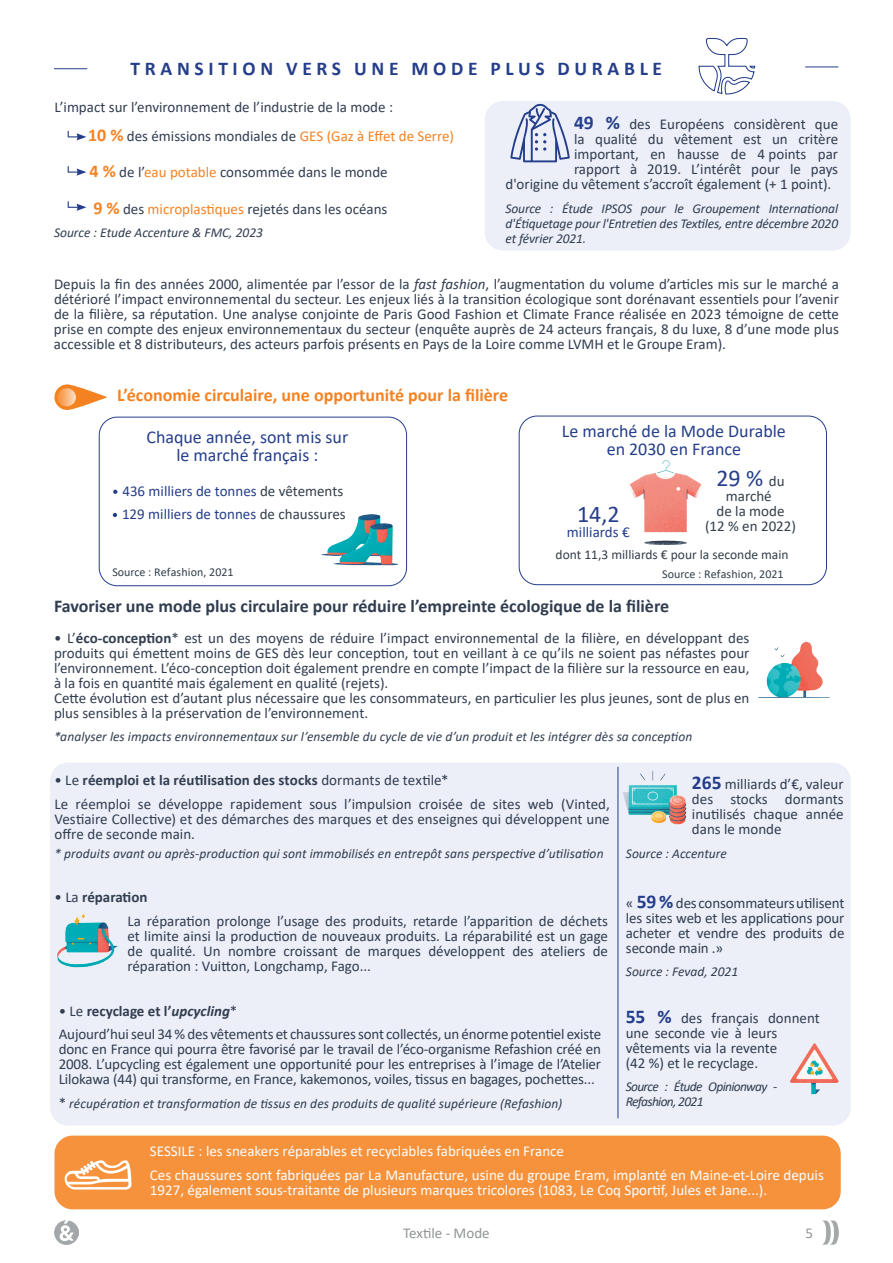
<style>
.page{position:relative;width:893px;height:1263px;background:#fff}
.page>*{position:absolute;margin:0;border:0;box-sizing:border-box;transform-origin:0 0}
.t1{font:24px "Calibri";color:#253e8b}
.t2{font:700 19.5px "Calibri";letter-spacing:.24em;color:#253e8b}
.t3{font:18px/18px "Calibri";color:#253e8b;text-align:center}
.t4{font:700 18px "Calibri";color:#313d50}
.t5{font:700 18px "Calibri";color:#f58222}
.t6{font:15px/15px "Calibri";color:#313d50}
.t7{font:15px/23.5px "Calibri";color:#fff}
.t8{font:15px "Calibri";color:#253e8b}
.t9{font:15px/15px "Calibri";color:#333f4b;text-align:center}
.t10{font:15px "Calibri";color:#939696}
.t11{font:italic 13.5px/15px "Calibri";color:#313d50;text-align:justify}
.t12{font:italic 13.5px/15px "Calibri";letter-spacing:-.05em;color:#313d50}
.t13{font:13.5px "Calibri";color:#333f4b}
.t14{font:12px "Calibri";letter-spacing:.005em;color:#323f4b}
.s1{font-weight:700;font-size:18px;color:#f58323}
.s2{color:#f58323}
.s3{font-weight:700;font-size:19.5px;color:#253e8b}
.s4{font-style:italic}
.s5{color:#333f4b}
.s6{font-size:15px;color:#333f4b}
.s7{font-weight:700}
.s8{font-weight:700;font-style:italic}
.s9{font-style:normal;font-size:15px}
</style>
<div class="page">
<img style="left:822px;top:1220px;width:17px;height:25px">
<img style="left:54px;top:1220px;width:24px;height:25px">
<hr style="left:54px;top:68px;width:33px;height:1px;background:#253e8b">
<hr style="left:805px;top:67px;width:33px;height:1px;background:#253e8b">
<svg style="left:698px;top:37px;width:58px;height:58px"></svg>
<div style="left:50px;top:762px;width:801px;height:363px;background:#eceff8;border-radius:18px"></div>
<div style="left:485px;top:101px;width:366px;height:150px;background:#eceff8;border-radius:18px"></div>
<div style="left:54px;top:1135px;width:787px;height:74px;background:#f6923c;border-radius:18px"></div>
<svg style="left:65px;top:1160px;width:67px;height:29px"></svg>
<svg style="left:54px;top:384px;width:53px;height:26px"></svg>
<svg style="left:57px;top:388px;width:19px;height:18px"></svg>
<svg style="left:510px;top:103px;width:60px;height:59px"></svg>
<svg style="left:68px;top:131px;width:18px;height:10px"></svg>
<svg style="left:68px;top:166px;width:18px;height:10px"></svg>
<svg style="left:68px;top:201px;width:18px;height:10px"></svg>
<img style="left:623px;top:771px;width:64px;height:54px">
<img style="left:790px;top:1043px;width:49px;height:52px">
<img style="left:758px;top:642px;width:72px;height:56px">
<img style="left:57px;top:913px;width:61px;height:55px">
<div style="left:519px;top:416px;width:308px;height:169px;border:1px solid #253e8b;border-radius:18px"></div>
<img style="left:628px;top:460px;width:74px;height:85px">
<div style="left:99px;top:417px;width:308px;height:169px;border:1px solid #253e8b;border-radius:18px"></div>
<svg style="left:113px;top:490px;width:4px;height:4px"></svg>
<svg style="left:113px;top:513px;width:4px;height:4px"></svg>
<img style="left:321px;top:514px;width:83px;height:70px">
<hr style="left:618px;top:767px;width:1px;height:351px;background:#253e8b">
<h2 class="t2" style="left:131px;top:55px;width:533px">TRANSITION VERS UNE MODE PLUS DURABLE</h2>
<p class="t6" style="left:88px;top:92px;width:368px;line-height:28.7px;text-indent:-33px">L’impact sur l’environnement de l’industrie de la mode :<br><span class="s1">10 %</span> des émissions mondiales de <span class="s2">GES (Gaz à Effet de Serre)</span></p>
<p class="t6" style="left:90px;top:164px;width:300px"><span class="s1">4 %</span> de l’<span class="s2">eau potable</span> consommée dans le monde</p>
<p class="t6" style="left:93px;top:201px;width:296px"><span class="s1">9 %</span> des <span class="s2">microplastiques</span> rejetés dans les océans</p>
<p class="t11" style="left:54px;top:225px;width:211px">Source : Etude Accenture &amp; FMC, 2023</p>
<p class="t6" style="left:574px;top:116px;width:266px"><span class="s3">49 %</span> des Européens considèrent que</p>
<p class="t6" style="left:574px;top:131px;width:266px">la qualité du vêtement est un critère</p>
<p class="t6" style="left:574px;top:146px;width:266px">important, en hausse de 4 points par</p>
<p class="t6" style="left:574px;top:161px;width:266px">rapport à 2019. L’intérêt pour le pays</p>
<p class="t6" style="left:505px;top:176px;width:327px">d'origine du vêtement s’accroît également (+ 1 point).</p>
<p class="t11" style="left:505px;top:200px;width:334px">Source : Étude IPSOS pour le Groupement International d'Étiquetage pour l'Entretien des Textiles, entre décembre 2020 et février 2021.</p>
<p class="t6" style="left:54px;top:276px;width:786px;text-align:justify">Depuis la fin des années 2000, alimentée par l’essor de la <span class="s4">fast fashion</span>, l’augmentation du volume d’articles mis sur le marché a détérioré l’impact environnemental du secteur. Les enjeux liés à la transition écologique sont dorénavant essentiels pour l’avenir de la filière, sa réputation. Une analyse conjointe de Paris Good Fashion et Climate France réalisée en 2023 témoigne de cette prise en compte des enjeux environnementaux du secteur (enquête auprès de 24 acteurs français, 8 du luxe, 8 d’une mode plus accessible et 8 distributeurs, des acteurs parfois présents en Pays de la Loire comme LVMH et le Groupe Eram).</p>
<p class="t5" style="left:117px;top:382px;width:393px">L’économie circulaire, une opportunité pour la filière</p>
<p class="t3" style="left:146px;top:427px;width:203px">Chaque année, sont mis sur le marché français :</p>
<p class="t8" style="left:122px;top:481px;width:222px">436 milliers de tonnes <span class="s5">de vêtements</span></p>
<p class="t8" style="left:122px;top:504px;width:225px">129 milliers de tonnes <span class="s5">de chaussures</span></p>
<p class="t14" style="left:112px;top:564px;width:123px"><span class="s5">Source :</span> Refashion, 2021</p>
<p class="t3" style="left:562px;top:421px;width:225px">Le marché de la Mode Durable en 2030 en France</p>
<h1 class="t1" style="left:577px;top:497px;width:44px">14,2</h1>
<p class="t8" style="left:567px;top:521px;width:64px">milliards €</p>
<h1 class="t1" style="left:716px;top:462px;width:70px">29 % <span class="s6">du</span></h1>
<p class="t9" style="left:705px;top:488px;width:92px">marché<br>de la mode (12 % en 2022)</p>
<p class="t13" style="left:556px;top:546px;width:234px">dont 11,3 milliards € pour la seconde main</p>
<p class="t14" style="left:662px;top:566px;width:123px"><span class="s5">Source :</span> Refashion, 2021</p>
<p class="t4" style="left:54px;top:593px;width:617px">Favoriser une mode plus circulaire pour réduire l’empreinte écologique de la filière</p>
<p class="t6" style="left:54px;top:630px;width:697px">• L’<span class="s7">éco-conception</span>* est un des moyens de réduire l’impact environnemental de la filière, en développant des produits qui émettent moins de GES dès leur conception, tout en veillant à ce qu’ils ne soient pas néfastes pour l’environnement. L’éco-conception doit également prendre en compte l’impact de la filière sur la ressource en eau, à la fois en quantité mais également en qualité (rejets).<br>Cette évolution est d’autant plus nécessaire que les consommateurs, en particulier les plus jeunes, sont de plus en plus sensibles à la préservation de l’environnement.</p>
<p class="t11" style="left:54px;top:729px;width:640px">*analyser les impacts environnementaux sur l’ensemble du cycle de vie d’un produit et les intégrer dès sa conception</p>
<p class="t6" style="left:54px;top:768px;width:557px;line-height:23.5px">• Le <span class="s7">réemploi et la réutilisation des stocks</span> dormants de textile*<br>Le réemploi se développe rapidement sous l’impulsion croisée de sites web (Vinted,</p>
<p class="t6" style="left:54px;top:811px;width:557px">Vestiaire Collective) et des démarches des marques et des enseignes qui développent une offre de seconde main.</p>
<p class="t11" style="left:54px;top:845px;width:551px">* produits avant ou après-production qui sont immobilisés en entrepôt sans perspective d’utilisation</p>
<p class="t6" style="left:127px;top:885px;width:482px;line-height:23.5px;text-indent:-73px">• La <span class="s7">réparation<br></span>La réparation prolonge l’usage des produits, retarde l’apparition de déchets</p>
<p class="t6" style="left:127px;top:928px;width:482px;text-align:justify">et limite ainsi la production de nouveaux produits. La réparabilité est un gage de qualité. Un nombre croissant de marques développent des ateliers de réparation : Vuitton, Longchamp, Fago...</p>
<p class="t6" style="left:59px;top:999px;width:544px;line-height:23.5px">• Le <span class="s7">recyclage et l’</span><span class="s8">upcycling</span>*<br>Aujourd’hui seul 34% des vêtements et chaussures sont collectés, un énorme potentiel existe</p>
<p class="t6" style="left:59px;top:1041px;width:544px;text-align:justify">donc en France qui pourra être favorisé par le travail de l’éco-organisme Refashion créé en 2008. L’upcycling est également une opportunité pour les entreprises à l’image de l’Atelier Lilokawa (44) qui transforme, en France, kakemonos, voiles, tissus en bagages, pochettes...</p>
<p class="t11" style="left:59px;top:1095px;width:505px"><span class="s9">*</span> récupération et transformation de tissus en des produits de qualité supérieure (Refashion)</p>
<p class="t6" style="left:692px;top:776px;width:153px;text-align:justify"><span class="s3">265</span> milliards d’€, valeur des stocks dormants inutilisés chaque année dans le monde</p>
<p class="t11" style="left:626px;top:845px;width:102px">Source : Accenture</p>
<p class="t6" style="left:626px;top:895px;width:220px;text-align:justify">« <span class="s3">59%</span> des consommateurs utilisent les sites web et les applications pour acheter et vendre des produits de seconde main .»</p>
<p class="t11" style="left:626px;top:963px;width:114px">Source : Fevad, 2021</p>
<p class="t6" style="left:626px;top:1010px;width:196px"><span class="s3">55 %</span> des français donnent une seconde vie à leurs vêtements via la revente<br>(42 %) et le recyclage.</p>
<p class="t12" style="left:626px;top:1079px;width:153px">Source : Étude Opinionway -<br>Refashion, 2021</p>
<p class="t7" style="left:150px;top:1139px;width:675px">SESSILE : les sneakers réparables et recyclables fabriquées en France<br>Ces chaussures sont fabriquées par La Manufacture, usine du groupe Eram, implanté en Maine-et-Loire depuis</p>
<p class="t7" style="left:150px;top:1177px;width:619px">1927, également sous-traitante de plusieurs marques tricolores (1083, Le Coq Sportif, Jules et Jane...).</p>
<p class="t10" style="left:403px;top:1223px;width:88px">Textile - Mode</p>
<p class="t10" style="left:805px;top:1223px;width:9px">5</p>
</div>
